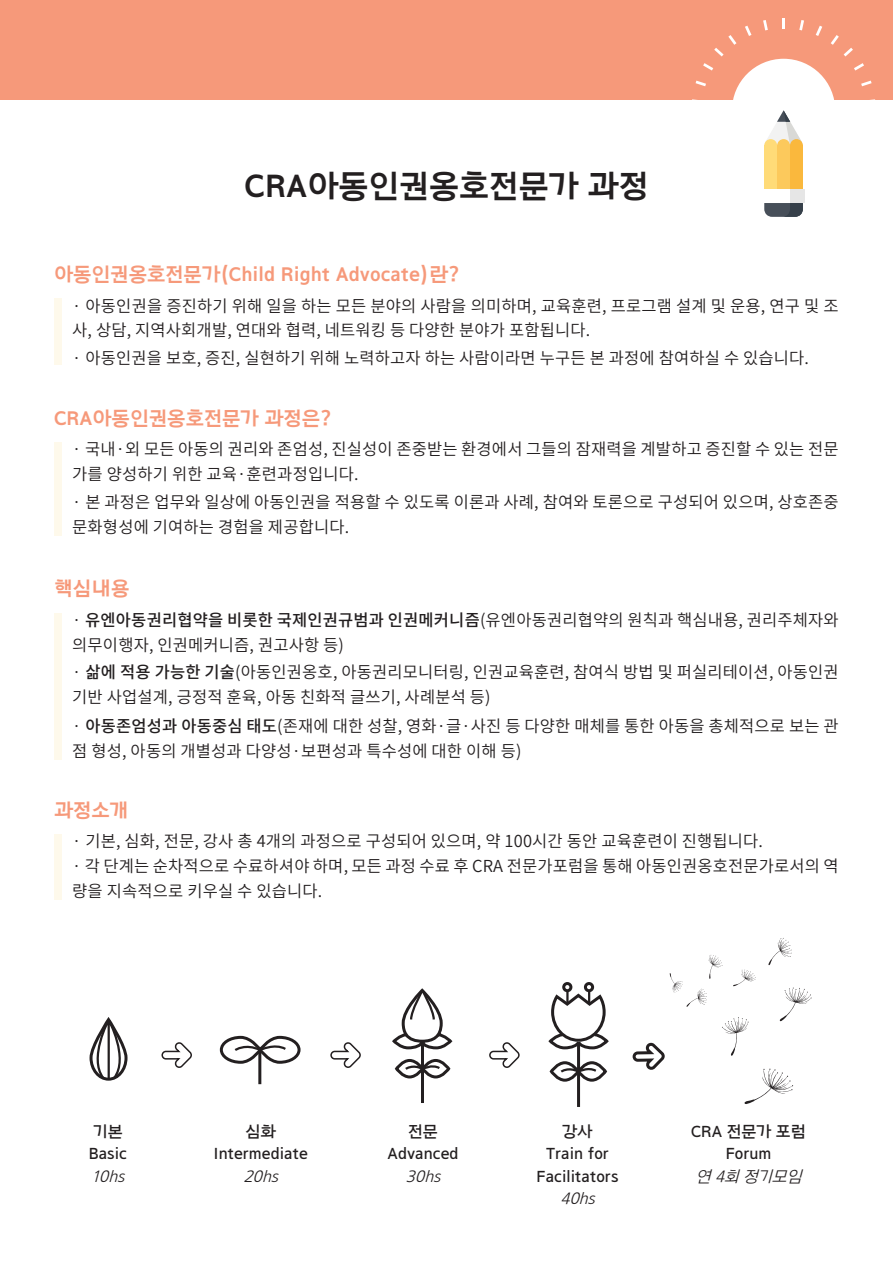
<style>
.page{position:relative;width:893px;height:1263px;background:#fff}
.page>*{position:absolute;margin:0;border:0;box-sizing:border-box;transform-origin:0 0}
.t1{font:33px "Arita dotum Bold OTF";color:#231f20}
.t2{font:20.25px "Arita dotum Bold OTF";color:#f6997a}
.t3{font:16.5px/24.8px "Source Han Sans K";letter-spacing:.01em;color:#231f20}
.t4{font:16.5px/22.5px "Arita dotum Semi Bold OTF";color:#231f20;text-align:center}
.t5{font:italic 16.5px "Arita dotum Medium OTF";color:#231f20}
.s1{font-weight:500}
</style>
<div class="page">
<div style="left:54px;top:298px;width:7px;height:66px;background:#fef9eb"></div>
<div style="left:54px;top:442px;width:7px;height:93px;background:#fef9eb"></div>
<div style="left:54px;top:613px;width:7px;height:147px;background:#fef9eb"></div>
<div style="left:54px;top:834px;width:7px;height:65px;background:#fef9eb"></div>
<div style="left:562px;top:982px;width:10px;height:10px;border:3px solid #231f20;border-radius:50%"></div>
<div style="left:584px;top:982px;width:10px;height:10px;border:3px solid #231f20;border-radius:50%"></div>
<svg style="left:89px;top:988px;width:520px;height:119px"></svg>
<svg style="left:632px;top:1042px;width:33px;height:28px"></svg>
<svg style="left:744px;top:1068px;width:49px;height:36px"></svg>
<svg style="left:722px;top:1017px;width:27px;height:39px"></svg>
<svg style="left:768px;top:938px;width:23px;height:27px"></svg>
<svg style="left:733px;top:970px;width:23px;height:16px"></svg>
<svg style="left:669px;top:955px;width:53px;height:52px"></svg>
<svg style="left:779px;top:987px;width:33px;height:35px"></svg>
<div style="left:0;top:0;width:893px;height:99px;background:#f6997a"></div>
<svg style="left:782px;top:18px;width:3px;height:10px"></svg>
<svg style="left:763px;top:20px;width:5px;height:10px"></svg>
<svg style="left:745px;top:26px;width:6px;height:10px"></svg>
<svg style="left:714px;top:35px;width:22px;height:21px"></svg>
<svg style="left:703px;top:63px;width:10px;height:8px"></svg>
<svg style="left:696px;top:81px;width:10px;height:5px"></svg>
<svg style="left:861px;top:81px;width:11px;height:5px"></svg>
<svg style="left:854px;top:63px;width:10px;height:8px"></svg>
<svg style="left:831px;top:35px;width:22px;height:21px"></svg>
<svg style="left:816px;top:26px;width:6px;height:10px"></svg>
<svg style="left:799px;top:20px;width:5px;height:10px"></svg>
<div style="left:732px;top:59px;width:103px;height:103px;background:#fff;border-radius:50%"></div>
<svg style="left:767px;top:110px;width:36px;height:33px"></svg>
<div style="left:764px;top:146px;width:13px;height:43px;background:#ffdb78"></div>
<div style="left:777px;top:146px;width:13px;height:43px;background:#fcc95c"></div>
<div style="left:790px;top:146px;width:13px;height:43px;background:#fab83d"></div>
<div style="left:764px;top:139px;width:13px;height:13px;background:#ffdb78;border-radius:50%"></div>
<div style="left:777px;top:139px;width:13px;height:13px;background:#fcc95c;border-radius:50%"></div>
<div style="left:790px;top:139px;width:13px;height:13px;background:#fab83d;border-radius:50%"></div>
<div style="left:790px;top:189px;width:14px;height:14px;background:#e6e6e6"></div>
<svg style="left:764px;top:203px;width:39px;height:14px"></svg>
<p class="t1" style="left:245px;top:168px;width:406px">CRA아동인권옹호전문가 과정</p>
<p class="t2" style="left:54px;top:263px;width:407px">아동인권옹호전문가(Child Right Advocate)란?</p>
<p class="t3" style="left:72px;top:293px;width:768px">· 아동인권을 증진하기 위해 일을 하는 모든 분야의 사람을 의미하며, 교육훈련, 프로그램 설계 및 운용, 연구 및 조 사, 상담, 지역사회개발, 연대와 협력, 네트워킹 등 다양한 분야가 포함됩니다.</p>
<p class="t3" style="left:72px;top:346px;width:738px">· 아동인권을 보호, 증진, 실현하기 위해 노력하고자 하는 사람이라면 누구든 본 과정에 참여하실 수 있습니다.</p>
<p class="t2" style="left:54px;top:407px;width:279px">CRA아동인권옹호전문가 과정은?</p>
<p class="t3" style="left:72px;top:437px;width:768px">· 국내·외 모든 아동의 권리와 존엄성, 진실성이 존중받는 환경에서 그들의 잠재력을 계발하고 증진할 수 있는 전문 가를 양성하기 위한 교육·훈련과정입니다.</p>
<p class="t3" style="left:72px;top:490px;width:768px">· 본 과정은 업무와 일상에 아동인권을 적용할 수 있도록 이론과 사례, 참여와 토론으로 구성되어 있으며, 상호존중 문화형성에 기여하는 경험을 제공합니다.</p>
<p class="t2" style="left:54px;top:577px;width:77px">핵심내용</p>
<p class="t3" style="left:72px;top:608px;width:768px">· <span class="s1">유엔아동권리협약을 비롯한 국제인권규범과 인권메커니즘</span>(유엔아동권리협약의 원칙과 핵심내용, 권리주체자와 의무이행자, 인권메커니즘, 권고사항 등)</p>
<p class="t3" style="left:72px;top:660px;width:768px">· <span class="s1">삶에 적용 가능한 기술</span>(아동인권옹호, 아동권리모니터링, 인권교육훈련, 참여식 방법 및 퍼실리테이션, 아동인권 기반 사업설계, 긍정적 훈육, 아동 친화적 글쓰기, 사례분석 등)</p>
<p class="t3" style="left:72px;top:714px;width:768px">· <span class="s1">아동존엄성과 아동중심 태도</span>(존재에 대한 성찰, 영화·글·사진 등 다양한 매체를 통한 아동을 총체적으로 보는 관 점 형성, 아동의 개별성과 다양성·보편성과 특수성에 대한 이해 등)</p>
<p class="t2" style="left:54px;top:799px;width:76px">과정소개</p>
<p class="t3" style="left:72px;top:829px;width:692px">· 기본, 심화, 전문, 강사 총 4개의 과정으로 구성되어 있으며, 약 100시간 동안 교육훈련이 진행됩니다.</p>
<p class="t3" style="left:72px;top:854px;width:768px">· 각 단계는 순차적으로 수료하셔야 하며, 모든 과정 수료 후 CRA 전문가포럼을 통해 아동인권옹호전문가로서의 역 량을 지속적으로 키우실 수 있습니다.</p>
<p class="t4" style="left:93px;top:1120px;width:31px">기본</p>
<p class="t4" style="left:89px;top:1142px;width:40px">Basic</p>
<p class="t5" style="left:92px;top:1167px;width:39px">10hs</p>
<p class="t4" style="left:245px;top:1120px;width:32px">심화</p>
<p class="t4" style="left:214px;top:1142px;width:96px">Intermediate</p>
<p class="t5" style="left:243px;top:1167px;width:41px">20hs</p>
<p class="t4" style="left:408px;top:1120px;width:31px">전문</p>
<p class="t4" style="left:388px;top:1142px;width:73px">Advanced</p>
<p class="t5" style="left:406px;top:1167px;width:41px">30hs</p>
<p class="t4" style="left:563px;top:1120px;width:31px">강사</p>
<p class="t4" style="left:537px;top:1142px;width:84px">Train for<br>Facilitators</p>
<p class="t5" style="left:560px;top:1190px;width:41px">40hs</p>
<p class="t4" style="left:691px;top:1120px;width:116px">CRA 전문가 포럼</p>
<p class="t4" style="left:726px;top:1142px;width:47px">Forum</p>
<p class="t5" style="left:695px;top:1167px;width:113px">연 4회 정기모임</p>
</div>
